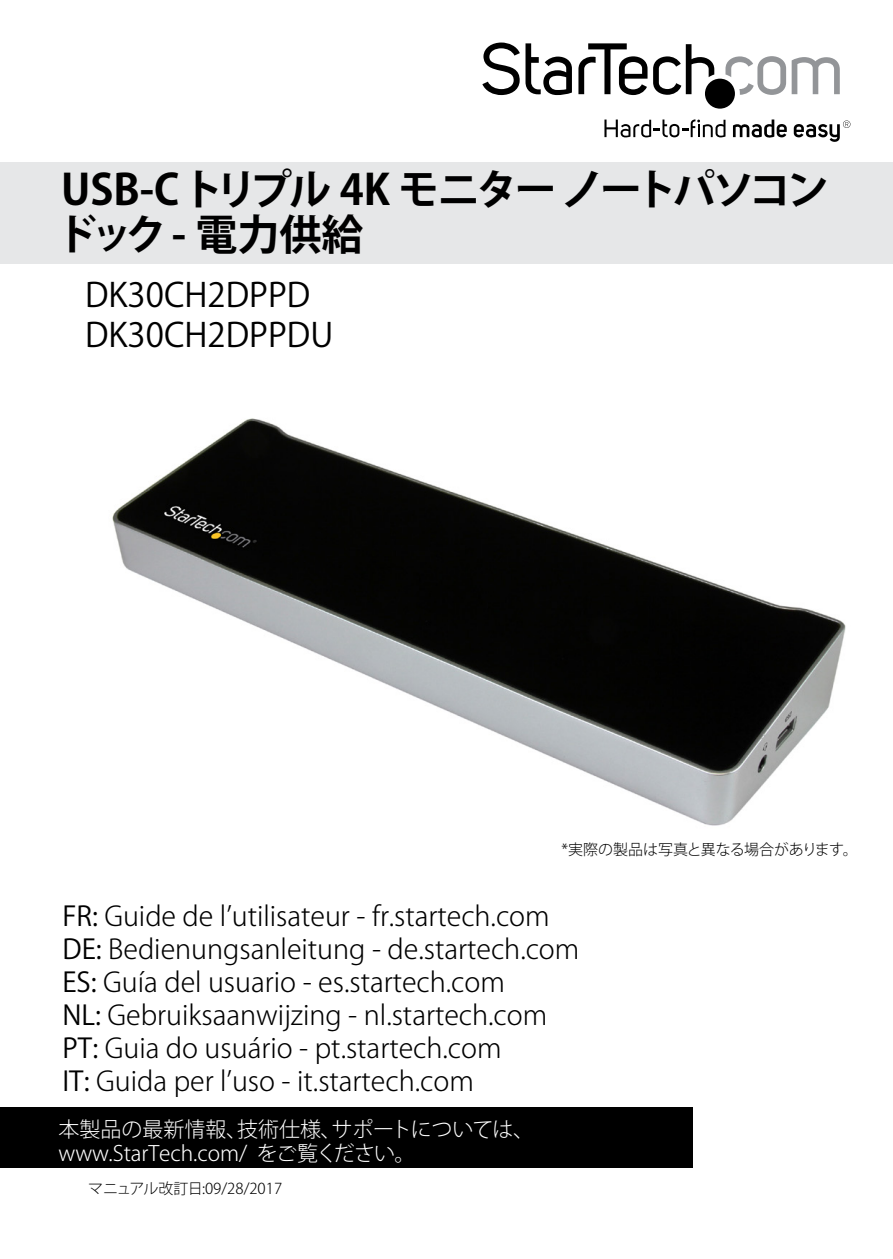
<style>
.page{position:relative;width:893px;height:1259px;background:#fff}
.page>*{position:absolute;margin:0;border:0;box-sizing:border-box;transform-origin:0 0}
.t1{font:700 42px/45px "Koz Go Pro";letter-spacing:-.085em;color:#000}
.t2{font:33px/39.6px "Koz Go Pro";color:#000}
.t3{font:300 27px/33px "Koz Go Pro";color:#000}
.t4{font:300 21px/24px "Koz Go Pro";color:#fff}
.t5{font:300 15px "Koz Go Pro";color:#000}
.s1{font-weight:400}
</style>
<div class="page">
<svg style="left:792px;top:57px;width:48px;height:37px"></svg>
<svg style="left:725px;top:56px;width:61px;height:39px"></svg>
<svg style="left:794px;top:120px;width:56px;height:22px"></svg>
<svg style="left:733px;top:119px;width:54px;height:19px"></svg>
<svg style="left:604px;top:119px;width:121px;height:18px"></svg>
<svg style="left:482px;top:43px;width:90px;height:52px"></svg>
<svg style="left:578px;top:43px;width:69px;height:52px"></svg>
<svg style="left:653px;top:44px;width:61px;height:51px"></svg>
<div style="left:705px;top:79px;width:30px;height:30px;background:#000;border-radius:50%"></div>
<div style="left:0;top:1107px;width:692px;height:60px;background:#000"></div>
<div style="left:0;top:162px;width:893px;height:102px;background:#e6e7e8"></div>
<img style="left:112px;top:418px;width:734px;height:408px">
<h1 class="t1" style="left:55px;top:170px;width:775px">USB-C トリプル 4K モニター ノートパソコンドック - 電力供給</h1>
<p class="t2" style="left:85px;top:276px;width:250px">DK30CH2DPPD<br>DK30CH2DPPDU</p>
<p class="t5" style="left:561px;top:840px;width:298px">*実際の製品は写真と異なる場合があります。</p>
<p class="t3" style="left:62px;top:900px;width:518px"><span class="s1">FR:</span> Guide de l’utilisateur - fr.startech.com <span class="s1">DE:</span> Bedienungsanleitung - de.startech.com <span class="s1">ES:</span> Guía del usuario - es.startech.com<br><span class="s1">NL:</span> Gebruiksaanwijzing - nl.startech.com <span class="s1">PT:</span> Guia do usuário - pt.startech.com<br><span class="s1">IT:</span> Guida per l’uso - it.startech.com</p>
<p class="t4" style="left:58px;top:1117px;width:477px">本製品の最新情報、技術仕様、サポートについては、www.StarTech.com/ をご覧ください。</p>
<p class="t5" style="left:88px;top:1178px;width:196px">マニュアル改訂日:09/28/2017</p>
</div>
